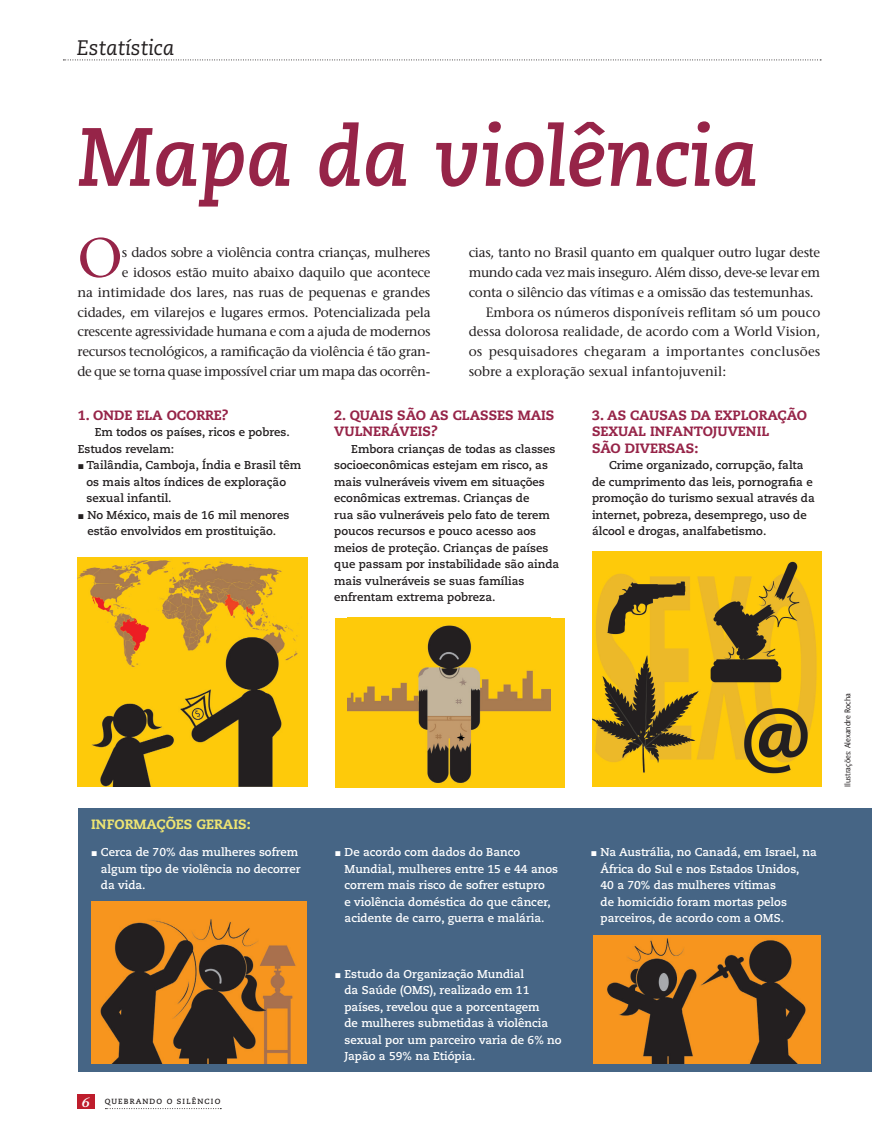
<style>
.page{position:relative;width:872px;height:1145px;background:#fff}
.page>*{position:absolute;margin:0;border:0;box-sizing:border-box;transform-origin:0 0}
.t1{font:italic 700 82.5px "Caecilia LT Std";letter-spacing:-.01em;color:#962448}
.t2{font:500 55.5px "Stone Serif Std";color:#962448}
.t3{font:italic 21px "Caecilia LT Std";color:#231f20}
.t4{font:500 13.5px/19.8px "Stone Serif Std";letter-spacing:-.02em;color:#231f20;text-align:right}
.t5{font:500 13.5px "Stone Serif Std";color:#231f20}
.t6{font:800 13.5px/16.5px "Caecilia LT Std";color:#962448}
.t7{font:500 13.5px "Stone Serif Std";letter-spacing:.015em;color:#231f20}
.t8{font:800 13.5px "Caecilia LT Std";color:#eee572}
.t9{font:700 11.4px/16.5px "Caecilia LT Std";color:#231f20}
.t10{font:700 11.4px/16.5px "Caecilia LT Std";color:#fff}
.t11{font:500 8.25px "Stone Sans Std";color:#231f20;scale:.9 1}
.t12{font:700 7.5px "Caecilia LT Std";letter-spacing:.15em;color:#231f20}
.s1{font-family:"Stone Serif Std";font-weight:600;font-style:italic;font-size:13.5px;color:#fff}
</style>
<div class="page">
<div style="left:79px;top:808px;width:793px;height:263px;background:#466585"></div>
<div style="left:78px;top:1094px;width:17px;height:15px;background:#be1d2c"></div>
<svg style="left:105px;top:1108px;width:116px;height:1px"></svg>
<img style="left:77px;top:557px;width:230px;height:229px">
<img style="left:92px;top:901px;width:214px;height:162px">
<img style="left:593px;top:935px;width:227px;height:128px">
<div style="left:335px;top:618px;width:229px;height:170px;background:#feca0a"></div>
<img style="left:348px;top:625px;width:202px;height:159px">
<img style="left:592px;top:551px;width:230px;height:235px">
<svg style="left:63px;top:60px;width:758px;height:1px"></svg>
<h3 class="t3" style="left:77px;top:36px;width:99px">Estatística</h3>
<h1 class="t1" style="left:77px;top:109px;width:683px">Mapa da violência</h1>
<h2 class="t2" style="left:77px;top:225px;width:47px">O</h2>
<p class="t4" style="left:77px;top:243px;width:355px">s dados sobre a violência contra crianças, mulheres<br>e idosos estão muito abaixo daquilo que acontece<br>na intimidade dos lares, nas ruas de pequenas e grandes cidades, em vilarejos e lugares ermos. Potencializada pela crescente agressividade humana e com a ajuda de modernos recursos tecnológicos, a ramificação da violência é tão gran&shy;de que se torna quase impossível criar um mapa das ocorrên-</p>
<p class="t4" style="left:469px;top:243px;width:353px">cias, tanto no Brasil quanto em qualquer outro lugar deste</p>
<p class="t4" style="left:469px;top:262px;width:353px">mundo cada vez mais inseguro. Além disso, deve-se levar em</p>
<p class="t4" style="left:469px;top:282px;width:346px">conta o silêncio das vítimas e a omissão das testemunhas.</p>
<p class="t5" style="left:486px;top:304px;width:336px">Embora os números disponíveis reflitam só um pouco</p>
<p class="t5" style="left:469px;top:324px;width:353px">dessa dolorosa realidade, de acordo com a World Vision,</p>
<p class="t7" style="left:469px;top:343px;width:353px">os pesquisadores chegaram a importantes conclusões</p>
<p class="t5" style="left:469px;top:363px;width:259px">sobre a exploração sexual infantojuvenil:</p>
<p class="t6" style="left:78px;top:407px;width:152px">1. ONDE ELA OCORRE?</p>
<p class="t9" style="left:78px;top:424px;width:214px;text-indent:17px">em todos os países, ricos e pobres. estudos revelam:</p>
<p class="t9" style="left:87px;top:457px;width:216px;text-indent:-9px">▪ tailândia, camboja, Índia e brasil têm os mais altos índices de exploração sexual infantil.</p>
<p class="t9" style="left:78px;top:506px;width:213px;text-align:center">▪ no México, mais de 16 mil menores estão envolvidos em prostituição.</p>
<p class="t6" style="left:334px;top:407px;width:222px">2. QUAIS SÃO AS CLASSES MAIS<br>VULNERÁVEIS?</p>
<p class="t9" style="left:334px;top:440px;width:227px;text-indent:17px">embora crianças de todas as classes socioeconômicas estejam em risco, as mais vulneráveis vivem em situações econômicas extremas. crianças de<br>rua são vulneráveis pelo fato de terem poucos recursos e pouco acesso aos meios de proteção. crianças de países que passam por instabilidade são ainda mais vulneráveis se suas famílias enfrentam extrema pobreza.</p>
<p class="t6" style="left:592px;top:407px;width:216px">3. AS CAUSAS DA EXPLORAÇÃO<br>SEXUAL INFANTOJUVENIL<br>SÃO DIVERSAS:</p>
<p class="t9" style="left:592px;top:457px;width:224px;text-indent:17px">crime organizado, corrupção, falta de cumprimento das leis, pornografia e promoção do turismo sexual através da internet, pobreza, desemprego, uso de álcool e drogas, analfabetismo.</p>
<p class="t8" style="left:91px;top:816px;width:161px">INFORMAÇÕES GERAIS:</p>
<p class="t10" style="left:101px;top:844px;width:201px;text-indent:-10px">▪ cerca de 70% das mulheres sofrem algum tipo de violência no decorrer da vida.</p>
<p class="t12" style="left:82px;top:1097px;width:140px"><span class="s1">6</span> Quebrando o Silêncio</p>
<p class="t10" style="left:345px;top:844px;width:215px;text-indent:-10px">▪ de acordo com dados do banco Mundial, mulheres entre 15 e 44 anos correm mais risco de sofrer estupro<br>e violência doméstica do que câncer, acidente de carro, guerra e malária.</p>
<p class="t10" style="left:344px;top:965px;width:219px;text-indent:-10px">▪ estudo da organização Mundial<br>da Saúde (oMS), realizado em 11 países, revelou que a porcentagem<br>de mulheres submetidas à violência sexual por um parceiro varia de 6% no<br>Japão a 59% na etiópia.</p>
<p class="t10" style="left:600px;top:844px;width:218px;text-indent:-10px">▪ na austrália, no canadá, em israel, na<br>África do Sul e nos estados unidos,<br>40 a 70% das mulheres vítimas<br>de homicídio foram mortas pelos parceiros, de acordo com a oMS.</p>
<p class="t11" style="left:842px;top:787px;width:105px;rotate:-90deg">Ilustrações: Alexandre Rocha</p>
</div>
